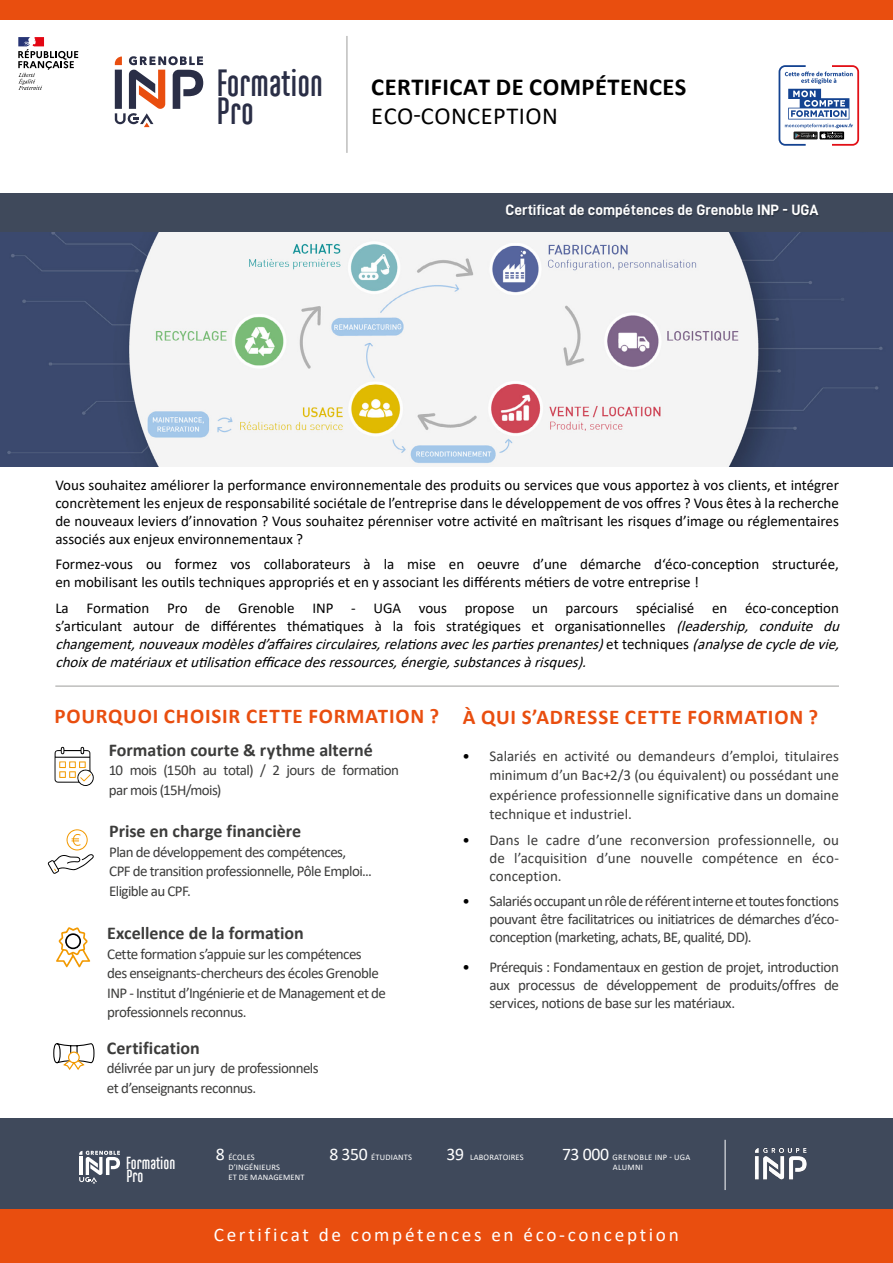
<style>
.page{position:relative;width:893px;height:1263px;background:#fff}
.page>*{position:absolute;margin:0;border:0;box-sizing:border-box;transform-origin:0 0}
.t1{font:700 37.8px/27.8px "Ando";color:#2a2e46}
.t2{font:700 24.45px "Calibri";letter-spacing:.02em;color:#000}
.t3{font:24.45px "Calibri";letter-spacing:.02em;color:#000}
.t4{font:700 21px "Calibri";letter-spacing:.04em;color:#e94e0f}
.t5{font:19.2px "Calibri";letter-spacing:.14em;color:#fff}
.t6{font:700 18px "Calibri";color:#3c3c3b}
.t7{font:700 17.4px/12.8px "Ando";color:#fff}
.t8{font:15px/19.5px "Calibri";letter-spacing:-.035em;color:#3c3c3b}
.t9{font:15px/18px "Calibri";color:#000;text-align:justify}
.t10{font:italic 15px/18px "Calibri";color:#000}
.t11{font:15px "D DIN Bold";color:#fff}
.t12{font:8.55px/10.2px "Calibri";letter-spacing:.02em;color:#fff}
.t13{font:8.55px/10.2px "Calibri";letter-spacing:.04em;color:#fff;text-align:center}
.s1{font-style:normal}
.s2{color:#000}
.s3{font-size:17.7px}
</style>
<div class="page">
<div style="left:0;top:193px;width:893px;height:40px;background:#3f495b"></div>
<hr style="left:55px;top:686px;width:784px;height:1px;background:#9d9d9c">
<div style="left:0;top:0;width:893px;height:19px;background:#e94e0f"></div>
<div style="left:0;top:1119px;width:893px;height:144px;background:#3f495b"></div>
<div style="left:0;top:1209px;width:893px;height:54px;background:#e94e0f"></div>
<img style="left:0;top:232px;width:893px;height:234px">
<hr style="left:347px;top:36px;width:1px;height:117px;background:#9d9d9c">
<svg style="left:18px;top:37px;width:60px;height:53px"></svg>
<svg style="left:115px;top:56px;width:88px;height:71px"></svg>
<svg style="left:779px;top:65px;width:80px;height:81px"></svg>
<hr style="left:725px;top:1140px;width:1px;height:50px;background:#fff">
<svg style="left:79px;top:1151px;width:41px;height:32px"></svg>
<img style="left:755px;top:1148px;width:52px;height:32px">
<svg style="left:55px;top:747px;width:39px;height:39px"></svg>
<svg style="left:48px;top:829px;width:46px;height:45px"></svg>
<svg style="left:53px;top:1043px;width:42px;height:27px"></svg>
<svg style="left:56px;top:927px;width:34px;height:40px"></svg>
<div style="left:507px;top:205px;width:313px;height:14px;background:#000;opacity:.25"></div>
<h1 class="t1" style="left:217px;top:70px;width:108px">Formation<br>Pro</h1>
<h2 class="t2" style="left:371px;top:69px;width:317px">CERTIFICAT DE COMPÉTENCES</h2>
<h2 class="t3" style="left:371px;top:99px;width:188px">ECO-CONCEPTION</h2>
<p class="t11" style="left:506px;top:202px;width:315px">Certificat de compétences de Grenoble INP - UGA</p>
<p class="t9" style="left:55px;top:475px;width:785px">Vous souhaitez améliorer la performance environnementale des produits ou services que vous apportez à vos clients, et intégrer concrètement les enjeux de responsabilité sociétale de l’entreprise dans le développement de vos offres ? Vous êtes à la recherche de nouveaux leviers d’innovation ? Vous souhaitez pérenniser votre activité en maîtrisant les risques d’image ou réglementaires associés aux enjeux environnementaux ?</p>
<p class="t9" style="left:55px;top:555px;width:785px">Formez-vous ou formez vos collaborateurs à la mise en oeuvre d’une démarche d‘éco-conception structurée, en mobilisant les outils techniques appropriés et en y associant les différents métiers de votre entreprise !</p>
<p class="t10" style="left:55px;top:598px;width:790px"><span class="s1">La Formation Pro de Grenoble INP - UGA vous propose un parcours spécialisé en éco-conception s’articulant autour de différentes thématiques à la fois stratégiques et organisationnelles</span> (leadership, conduite du changement,nouveauxmodèlesd’affairescirculaires,relationsaveclespartiesprenantes)<span class="s1">e t t e c h n i q u e s</span> (analysedecycledevie, choixdematériauxetutilisationefficacedesressources,énergie,substancesàrisques).</p>
<h3 class="t4" style="left:54px;top:701px;width:386px">POURQUOI CHOISIR CETTE FORMATION ?</h3>
<p class="t6" style="left:109px;top:737px;width:265px">Formation courte &amp; rythme alterné</p>
<p class="t8" style="left:109px;top:760px;width:292px">10 mois (150h au total) / 2 jours de formation par mois (15H/mois)</p>
<p class="t6" style="left:109px;top:818px;width:194px">Prise en charge financière</p>
<p class="t8" style="left:109px;top:841px;width:264px">Plan de développement des compétences,<br>CPF de transition professionnelle, Pôle Emploi...<br>Eligible au CPF.</p>
<p class="t6" style="left:107px;top:920px;width:198px">Excellence de la formation</p>
<p class="t8" style="left:107px;top:943px;width:280px">Cette formation s’appuie sur les compétences<br>des enseignants-chercheurs des écoles Grenoble INP - Institut d’Ingénierie et de Management et de professionnels reconnus.</p>
<p class="t6" style="left:107px;top:1035px;width:94px">Certification</p>
<p class="t8" style="left:107px;top:1058px;width:213px">délivrée par un jury de professionnels et d’enseignants reconnus.</p>
<h3 class="t4" style="left:463px;top:702px;width:357px">À QUI S’ADRESSE CETTE FORMATION ?</h3>
<p class="t8" style="left:489px;top:745px;width:351px;text-align:justify;text-indent:-27px"><span class="s2">•</span> Salariés en activité ou demandeurs d’emploi, titulaires minimum d’un Bac+2/3 (ou équivalent) ou possédant une expérience professionnelle significative dans un domaine technique et industriel.</p>
<p class="t8" style="left:489px;top:830px;width:351px;line-height:18px;text-align:justify;text-indent:-27px"><span class="s2">•</span> Dans le cadre d’une reconversion professionnelle, ou de l’acquisition d’une nouvelle compétence en éco&shy;conception.</p>
<p class="t8" style="left:489px;top:892px;width:351px;line-height:18px;text-align:justify;text-indent:-27px"><span class="s2">•</span> Salariés occupant un rôle de référent interne et toutes fonctions pouvant être facilitatrices ou initiatrices de démarches d’éco&shy;conception (marketing, achats, BE, qualité, DD).</p>
<p class="t8" style="left:489px;top:958px;width:351px;line-height:18px;text-align:justify;text-indent:-27px"><span class="s2">•</span> Prérequis : Fondamentaux en gestion de projet, introduction aux processus de développement de produits/offres de services, notions de base sur les matériaux.</p>
<p class="t7" style="left:126px;top:1157px;width:51px">Formation<br>Pro</p>
<p class="t12" style="left:229px;top:1152px;width:78px;text-indent:-13px"><span class="s3">8</span> ÉCOLES<br>D’INGÉNIEURS<br>ET DE MANAGEMENT</p>
<p class="t12" style="left:329px;top:1152px;width:84px"><span class="s3">8 350</span> ÉTUDIANTS</p>
<p class="t12" style="left:447px;top:1152px;width:78px"><span class="s3">39</span> LABORATOIRES</p>
<p class="t13" style="left:562px;top:1152px;width:130px"><span class="s3">73 000</span> GRENOBLE INP - UGA<br>ALUMNI</p>
<p class="t5" style="left:214px;top:1221px;width:467px">Certificat de compétences en éco-conception</p>
</div>
